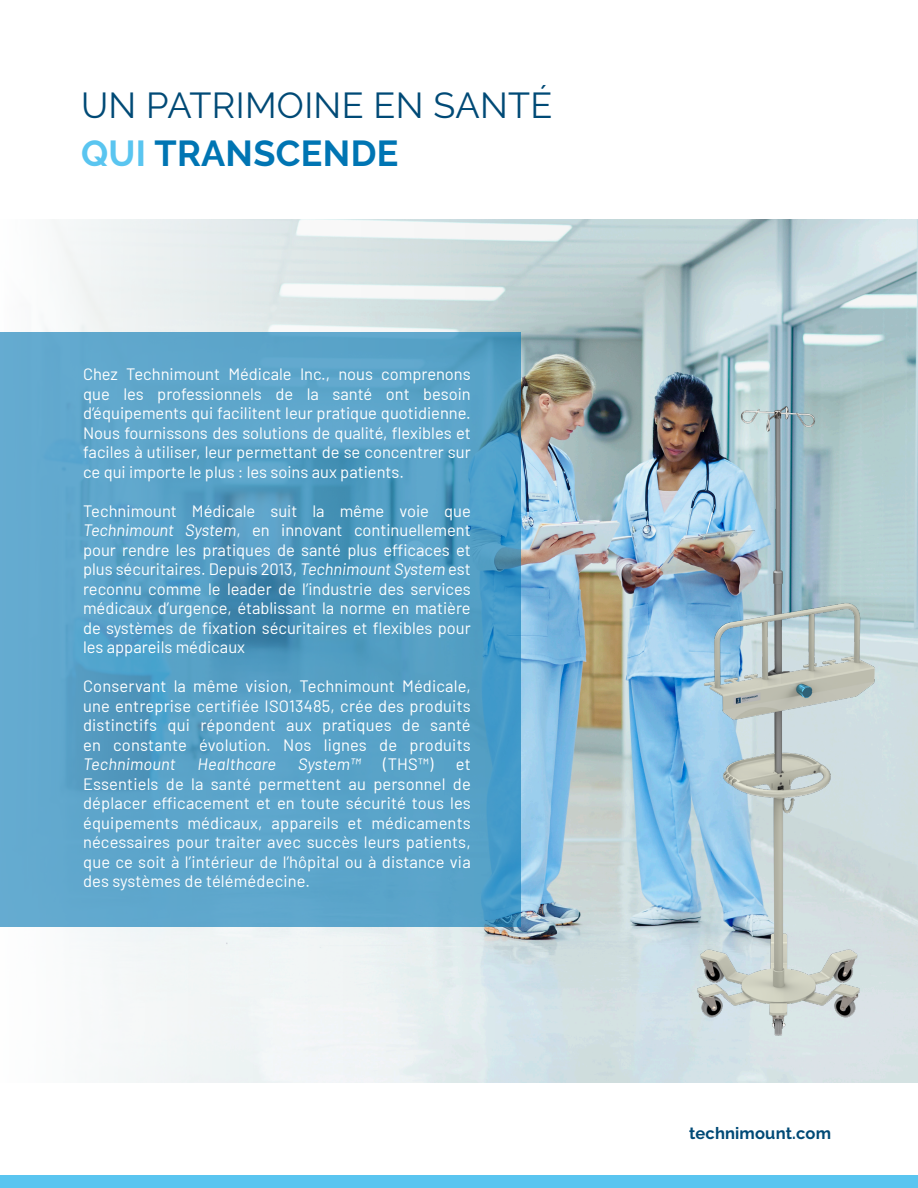
<style>
.page{position:relative;width:918px;height:1188px;background:#fff}
.page>*{position:absolute;margin:0;border:0;box-sizing:border-box;transform-origin:0 0}
.TM_Title_Technimount_Blue{font:36px/48px "Raleway";letter-spacing:.01em;color:#004a76}
.TM_Paragraph_Normal{font:16.5px/19.5px "Barlow";color:#fff;text-align:justify}
.TM_Paragraph_Normal-2{font:italic 16.5px "Barlow";letter-spacing:.01em;color:#fff}
.webpage_bottom{font:700 16.5px "Raleway";letter-spacing:.01em;color:#004a76}
.s1{font-weight:700;color:#5ac5f0}
.s2{font-weight:700;color:#0075b3}
.s3{font-style:italic}
</style>
<div class="page">
<div style="left:0;top:1176px;width:918px;height:12px;background:#5ac5f0"></div>
<img style="left:0;top:219px;width:918px;height:863px">
<img style="left:665px;top:387px;width:243px;height:689px">
<svg style="left:0;top:333px;width:521px;height:594px;background:#57a1c7"></svg>
<p class="TM_Title_Technimount_Blue" style="left:81px;top:81px;width:473px">UN PATRIMOINE EN SANTÉ<br><span class="s1">QUI</span> <span class="s2">TRANSCENDE</span></p>
<p class="TM_Paragraph_Normal" style="left:83px;top:363px;width:389px">Chez Technimount Médicale Inc., nous comprenons que les professionnels de la santé ont besoin d’équipements qui facilitent leur pratique quotidienne.<br>Nous fournissons des solutions de qualité, flexibles et faciles à utiliser, leur permettant de se concentrer sur ce qui importe le plus : les soins aux patients.</p>
<p class="TM_Paragraph_Normal" style="left:83px;top:500px;width:389px">Technimount Médicale suit la même voie que <span class="s3">Technimount System</span>, en innovant continuellement pour rendre les pratiques de santé plus efficaces et plus sécuritaires. Depuis 2013, <span class="s3">Technimount System</span> est reconnu comme le leader de l’industrie des services médicaux d’urgence, établissant la norme en matière de systèmes de fixation sécuritaires et flexibles pour les appareils médicaux</p>
<p class="TM_Paragraph_Normal" style="left:83px;top:675px;width:389px">Conservant la même vision, Technimount Médicale, une entreprise certifiée ISO13485, crée des produits distinctifs qui répondent aux pratiques de santé en constante évolution. Nos lignes de produits <span class="s3">Technimount</span></p>
<p class="TM_Paragraph_Normal-2" style="left:198px;top:753px;width:80px">Healthcare</p>
<p class="TM_Paragraph_Normal-2" style="left:298px;top:753px;width:64px">System™</p>
<p class="TM_Paragraph_Normal" style="left:383px;top:753px;width:52px">(THS™)</p>
<p class="TM_Paragraph_Normal" style="left:83px;top:753px;width:389px;text-indent:373px">et Essentiels de la santé permettent au personnel de déplacer efficacement et en toute sécurité tous les équipements médicaux, appareils et médicaments nécessaires pour traiter avec succès leurs patients, que ce soit à l’intérieur de l’hôpital ou à distance via des systèmes de télémédecine.</p>
<p class="webpage_bottom" style="left:689px;top:1124px;width:143px">technimount.com</p>
</div>
